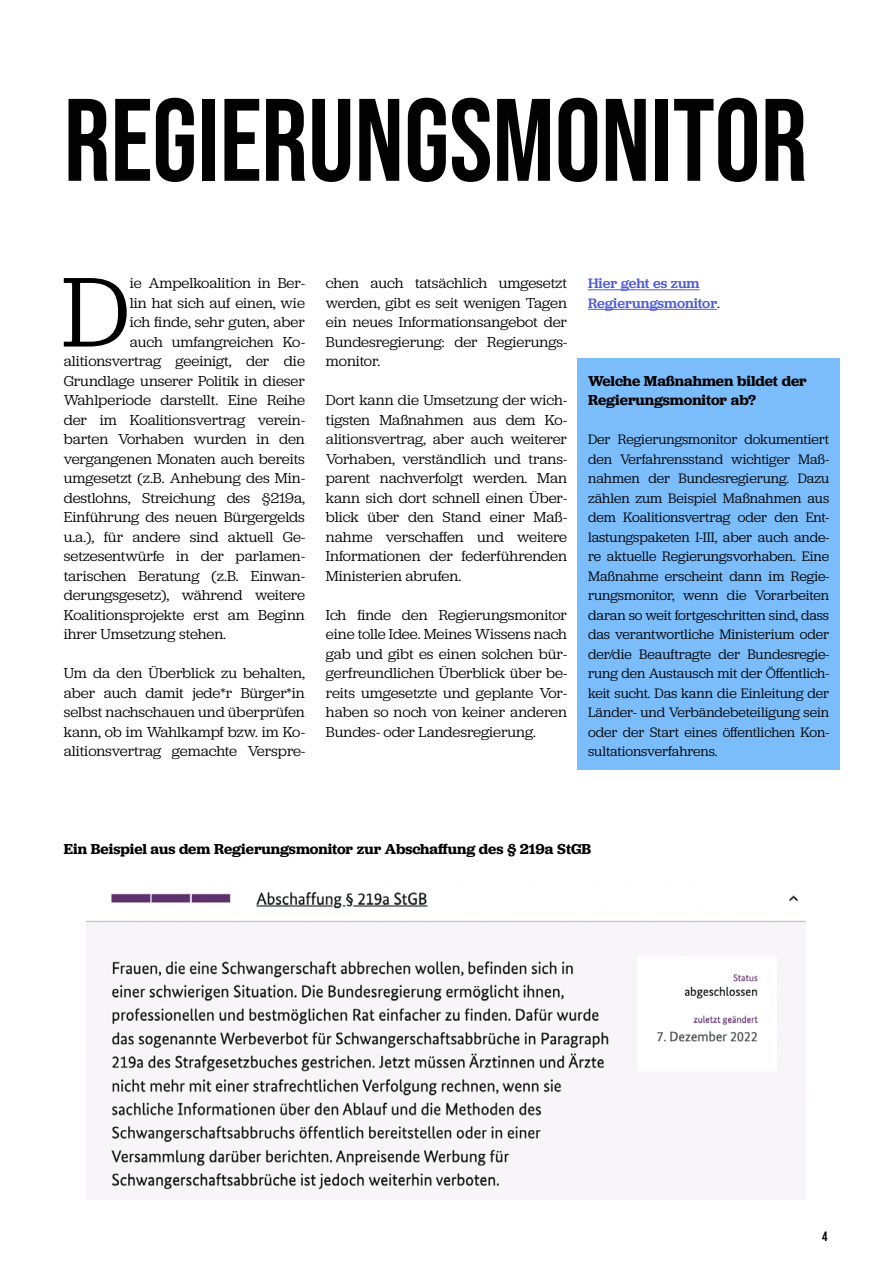
<style>
.page{position:relative;width:893px;height:1263px;background:#fff}
.page>*{position:absolute;margin:0;border:0;box-sizing:border-box;transform-origin:0 0}
.t1{font:700 117px "Bebas Neue Pro";color:#020203}
.t2{font:103.05px "Jubilat";color:#000}
.t3{font:15px/19.5px "Jubilat";color:#000;text-align:justify}
.t4{font:600 15px/19.5px "Jubilat";color:#000}
.t5{font:14.25px/19.5px "Jubilat";letter-spacing:-.005em;color:#000;text-align:justify}
.t6{font:500 14.25px/19.5px "Jubilat";color:#4f5cd6}
.t7{font:700 13.5px "Bebas Neue Pro";color:#020203}
.s1{font-weight:400;font-size:15px;color:#000}
</style>
<div class="page">
<div style="left:578px;top:358px;width:262px;height:411px;background:#7bbcfb"></div>
<hr style="left:588px;top:289px;width:112px;height:1px;background:#4f5cd6">
<hr style="left:588px;top:309px;width:129px;height:1px;background:#4f5cd6">
<img style="left:87px;top:892px;width:719px;height:307px">
<h1 class="t1" style="left:64px;top:73px;width:745px">REGIERUNGSMONITOR</h1>
<h2 class="t2" style="left:62px;top:248px;width:70px">D</h2>
<p class="t3" style="left:130px;top:273px;width:177px">ie Ampelkoalition in Ber-</p>
<p class="t3" style="left:130px;top:292px;width:177px">lin hat sich auf einen, wie</p>
<p class="t3" style="left:130px;top:312px;width:177px">ich finde, sehr guten, aber</p>
<p class="t3" style="left:130px;top:331px;width:177px">auch umfangreichen Ko-</p>
<p class="t3" style="left:64px;top:351px;width:243px">alitionsvertrag geeinigt, der die</p>
<p class="t3" style="left:64px;top:370px;width:243px">Grundlage unserer Politik in dieser</p>
<p class="t3" style="left:64px;top:390px;width:243px">Wahlperiode darstellt. Eine Reihe</p>
<p class="t3" style="left:64px;top:409px;width:243px">der im Koalitionsvertrag verein-</p>
<p class="t3" style="left:64px;top:429px;width:243px">barten Vorhaben wurden in den</p>
<p class="t3" style="left:64px;top:448px;width:243px">vergangenen Monaten auch bereits</p>
<p class="t3" style="left:64px;top:468px;width:243px">umgesetzt (z.B. Anhebung des Min-</p>
<p class="t3" style="left:64px;top:487px;width:243px">destlohns, Streichung des §219a,</p>
<p class="t3" style="left:64px;top:507px;width:243px">Einführung des neuen Bürgergelds</p>
<p class="t3" style="left:64px;top:526px;width:243px">u.a.), für andere sind aktuell Ge-</p>
<p class="t3" style="left:64px;top:546px;width:243px">setzesentwürfe in der parlamen-</p>
<p class="t3" style="left:64px;top:565px;width:243px">tarischen Beratung (z.B. Einwan-</p>
<p class="t3" style="left:64px;top:585px;width:243px">derungsgesetz), während weitere</p>
<p class="t3" style="left:64px;top:604px;width:243px">Koalitionsprojekte erst am Beginn</p>
<p class="t3" style="left:64px;top:624px;width:164px">ihrer Umsetzung stehen.</p>
<p class="t3" style="left:64px;top:663px;width:243px">Um da den Überblick zu behalten, aber auch damit jede*r Bürger*in selbst nachschauen und überprüfen kann, ob im Wahlkampf bzw. im Ko&shy;alitionsvertrag gemachte Verspre-</p>
<p class="t3" style="left:326px;top:273px;width:243px">chen auch tatsächlich umgesetzt werden, gibt es seit wenigen Tagen ein neues Informationsangebot der Bundesregierung: der Regierungs&shy;monitor.</p>
<p class="t3" style="left:326px;top:390px;width:243px">Dort kann die Umsetzung der wich&shy;tigsten Maßnahmen aus dem Ko&shy;alitionsvertrag, aber auch weiterer Vorhaben, verständlich und trans&shy;parent nachverfolgt werden. Man kann sich dort schnell einen Über&shy;blick über den Stand einer Maß&shy;nahme verschaffen und weitere Informationen der federführenden Ministerien abrufen.</p>
<p class="t3" style="left:326px;top:604px;width:243px">Ich finde den Regierungsmonitor eine tolle Idee. Meines Wissens nach gab und gibt es einen solchen bür&shy;gerfreundlichen Überblick über be&shy;reits umgesetzte und geplante Vor&shy;haben so noch von keiner anderen Bundes- oder Landesregierung.</p>
<p class="t6" style="left:588px;top:273px;width:133px">Hier geht es zum<br>Regierungsmonitor<span class="s1">.</span></p>
<p class="t4" style="left:588px;top:370px;width:220px">Welche Maßnahmen bildet der<br>Regierungsmonitor ab?</p>
<p class="t5" style="left:588px;top:429px;width:243px">Der Regierungsmonitor dokumentiert den Verfahrensstand wichtiger Maß&shy;nahmen der Bundesregierung. Dazu zählen zum Beispiel Maßnahmen aus dem Koalitionsvertrag oder den Ent&shy;lastungspaketen I-III, aber auch ande&shy;re aktuelle Regierungsvorhaben. Eine Maßnahme erscheint dann im Regie&shy;rungsmonitor, wenn die Vorarbeiten daran so weit fortgeschritten sind, dass das verantwortliche Ministerium oder der/die Beauftragte der Bundesregie&shy;rung den Austausch mit der Öffentlich&shy;keit sucht. Das kann die Einleitung der Länder- und Verbändebeteiligung sein oder der Start eines öffentlichen Kon&shy;sultationsverfahrens.</p>
<p class="t4" style="left:64px;top:838px;width:529px">Ein Beispiel aus dem Regierungsmonitor zur Abschaffung des § 219a StGB</p>
<p class="t7" style="left:822px;top:1228px;width:7px">4</p>
</div>
